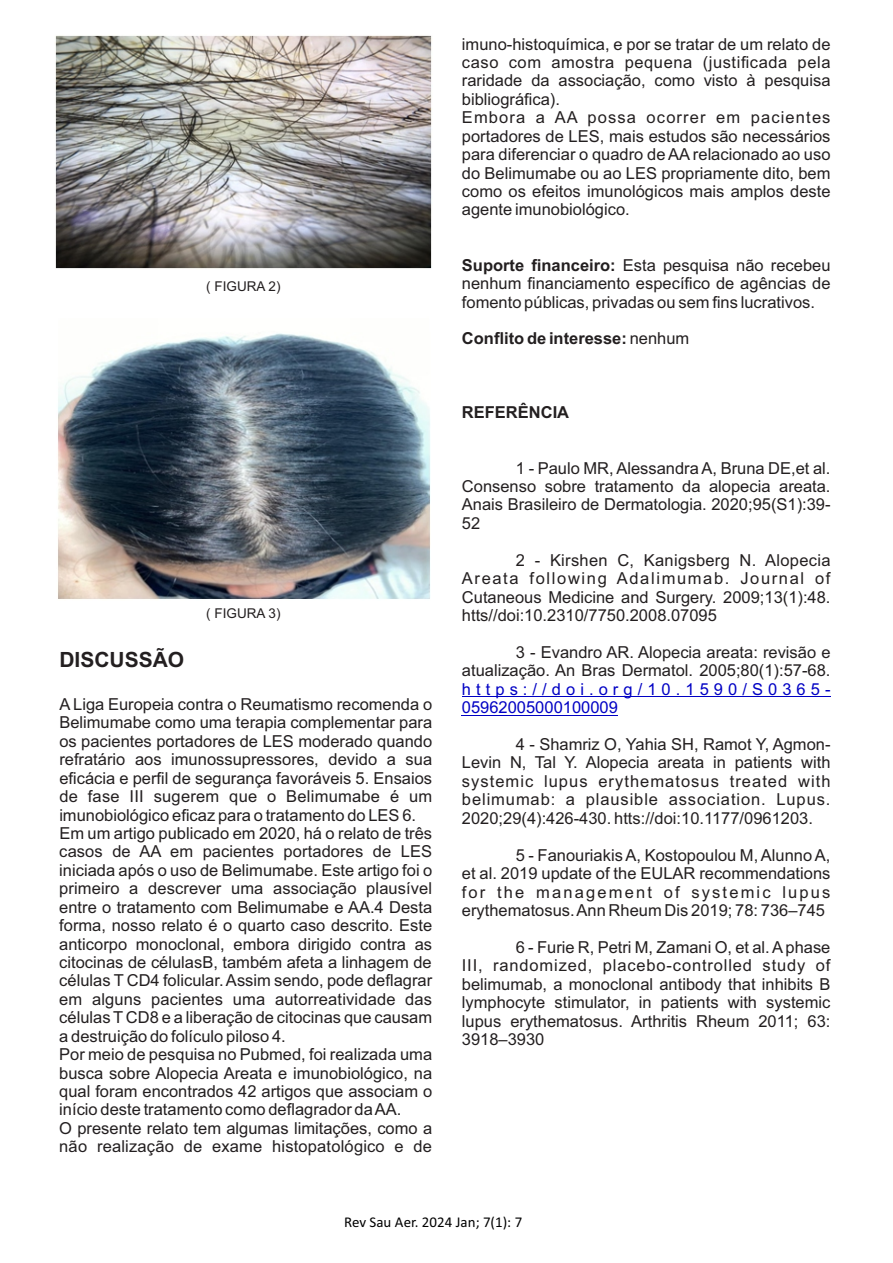
<style>
.page{position:relative;width:893px;height:1263px;background:#fff}
.page>*{position:absolute;margin:0;border:0;box-sizing:border-box;transform-origin:0 0}
.t1{font:700 21px "Arial";color:#231f20}
.t2{font:16.5px/18.5px "Arial";color:#231f20;text-align:justify}
.t3{font:16.5px/18.5px "Arial";letter-spacing:.155em;color:#0000c4}
.t4{font:700 16.5px "Arial";color:#231f20}
.t5{font:15px "Calibri";color:#000}
.t6{font:13.5px "Arial";color:#231f20}
.s1{font-weight:700}
.s2{font-weight:400}
</style>
<div class="page">
<img style="left:55px;top:35px;width:377px;height:234px">
<img style="left:58px;top:333px;width:373px;height:266px">
<hr style="left:462px;top:696px;width:369px;height:1px;background:#0000c4">
<hr style="left:462px;top:715px;width:156px;height:1px;background:#0000c4">
<p class="t6" style="left:206px;top:282px;width:76px">( FIGURA 2)</p>
<p class="t6" style="left:206px;top:608px;width:76px">( FIGURA 3)</p>
<p class="t1" style="left:59px;top:652px;width:126px">DISCUSSÃO</p>
<p class="t2" style="left:59px;top:696px;width:374px;text-align:left">A Liga Europeia contra o Reumatismo recomenda o Belimumabe como uma terapia complementar para os pacientes portadores de LES moderado quando refratário aos imunossupressores, devido a sua eficácia e perfil de segurança favoráveis 5. Ensaios de fase III sugerem que o Belimumabe é um imunobiológico eficaz para o tratamento do LES 6.<br>Em um artigo publicado em 2020, há o relato de três casos de AA em pacientes portadores de LES iniciada após o uso de Belimumabe. Este artigo foi o primeiro a descrever uma associação plausível entre o tratamento com Belimumabe e AA.4 Desta forma, nosso relato é o quarto caso descrito. Este anticorpo monoclonal, embora dirigido contra as citocinas de célulasB, também afeta a linhagem de células T CD4 folicular. Assim sendo, pode deflagrar em alguns pacientes uma autorreatividade das células T CD8 e a liberação de citocinas que causam a destruição do folículo piloso 4.<br>Por meio de pesquisa no Pubmed, foi realizada uma busca sobre Alopecia Areata e imunobiológico, na qual foram encontrados 42 artigos que associam o início deste tratamento como deflagrador da AA.<br>O presente relato tem algumas limitações, como a não realização de exame histopatológico e de</p>
<p class="t2" style="left:462px;top:36px;width:370px;text-align:left">imuno-histoquímica, e por se tratar de um relato de caso com amostra pequena (justificada pela raridade da associação, como visto à pesquisa bibliográfica).<br>Embora a AA possa ocorrer em pacientes portadores de LES, mais estudos são necessários para diferenciar o quadro de AA relacionado ao uso do Belimumabe ou ao LES propriamente dito, bem como os efeitos imunológicos mais amplos deste agente imunobiológico.</p>
<p class="t2" style="left:462px;top:257px;width:370px"><span class="s1">Suporte financeiro:</span> Esta pesquisa não recebeu nenhum financiamento específico de agências de fomento públicas, privadas ou sem fins lucrativos.</p>
<p class="t4" style="left:462px;top:332px;width:229px">Conflito de interesse: <span class="s2">nenhum</span></p>
<p class="t4" style="left:462px;top:406px;width:109px">REFERÊNCIA</p>
<p class="t2" style="left:462px;top:460px;width:370px;text-indent:54px">1 - Paulo MR, Alessandra A, Bruna DE,et al.<br>Consenso sobre tratamento da alopecia areata.<br>Anais Brasileiro de Dermatologia. 2020;95(S1):39- 52</p>
<p class="t2" style="left:462px;top:552px;width:370px;text-indent:54px">2 - Kirshen C, Kanigsberg N. Alopecia Areata following Adalimumab. Journal of Cutaneous Medicine and Surgery. 2009;13(1):48. htts//doi:10.2310/7750.2008.07095</p>
<p class="t2" style="left:462px;top:644px;width:370px;text-align:right">3 - Evandro AR. Alopecia areata: revisão e atualização. An Bras Dermatol. 2005;80(1):57-68.</p>
<p class="t3" style="left:462px;top:681px;width:370px">https://doi.org/10.1590/S0365-<br>05962005000100009</p>
<p class="t2" style="left:462px;top:736px;width:370px;text-indent:54px">4 - Shamriz O, Yahia SH, Ramot Y, Agmon-Levin N, Tal Y. Alopecia areata in patients with systemic lupus erythematosus treated with belimumab: a plausible association. Lupus.<br>2020;29(4):426-430. htts://doi:10.1177/0961203.</p>
<p class="t2" style="left:462px;top:847px;width:370px;text-indent:54px">5 - Fanouriakis A, Kostopoulou M, Alunno A, et al. 2019 update of the EULAR recommendations for the management of systemic lupus erythematosus. Ann Rheum Dis 2019; 78: 736–745</p>
<p class="t2" style="left:462px;top:939px;width:370px;text-indent:54px">6 - Furie R, Petri M, Zamani O, et al. Aphase III, randomized, placebo-controlled study of belimumab, a monoclonal antibody that inhibits B lymphocyte stimulator, in patients with systemic lupus erythematosus. Arthritis Rheum 2011; 63:<br>3918–3930</p>
<p class="t5" style="left:344px;top:1216px;width:179px">Rev Sau Aer. 2024 Jan; 7(1): 7</p>
</div>
